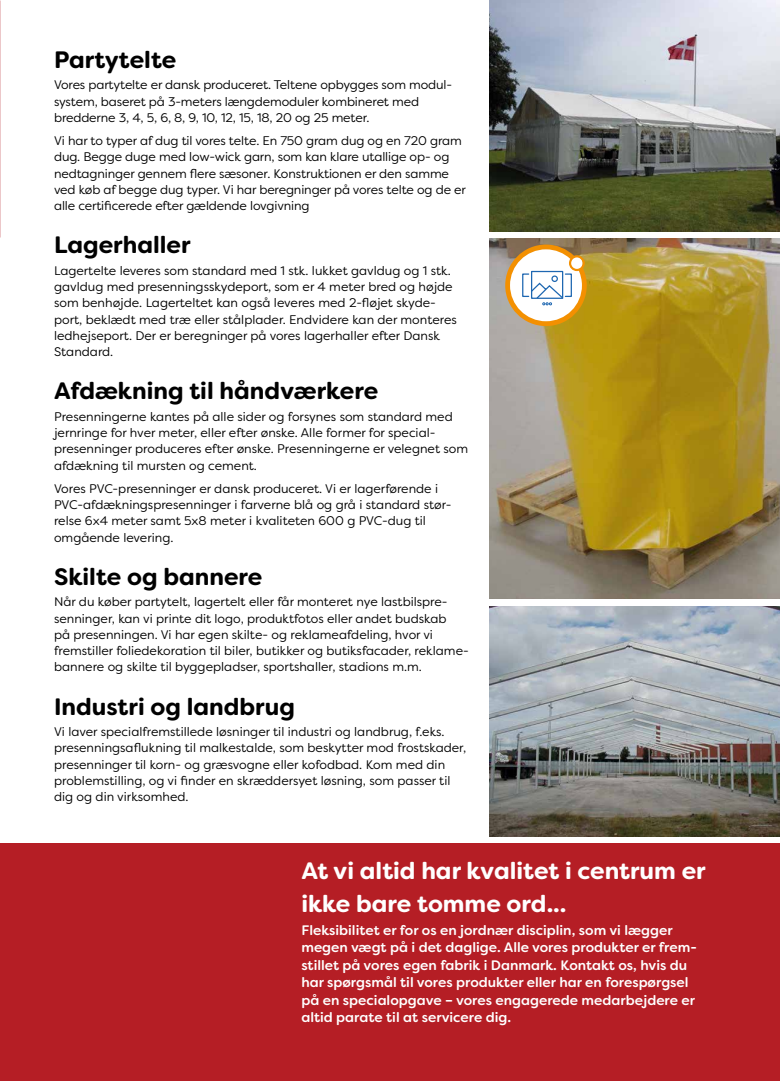
<style>
.page{position:relative;width:780px;height:1081px;background:#fff}
.page>*{position:absolute;margin:0;border:0;box-sizing:border-box;transform-origin:0 0}
.t1{font:700 23.75px "Filson Soft";color:#000}
.t2{font:700 23.75px/32.5px "Filson Soft";color:#fff}
.t3{font:500 13.75px/17.5px "Filson Soft";color:#fff}
.t4{font:12.5px/16.2px "Filson Soft";color:#000}
</style>
<div class="page">
<div style="left:0;top:843px;width:780px;height:238px;background:#b51e25"></div>
<img style="left:489px;top:0;width:291px;height:231px">
<img style="left:489px;top:238px;width:291px;height:361px">
<img style="left:489px;top:606px;width:291px;height:230px">
<svg style="left:505px;top:244px;width:81px;height:82px"></svg>
<h1 class="t1" style="left:54px;top:44px;width:124px">Partytelte</h1>
<p class="t4" style="left:54px;top:77px;width:399px">Vores partytelte er dansk produceret. Teltene opbygges som modul&shy;system, baseret på 3-meters længdemoduler kombineret med bredderne 3, 4, 5, 6, 8, 9, 10, 12, 15, 18, 20 og 25 meter.</p>
<p class="t4" style="left:54px;top:133px;width:413px">Vi har to typer af dug til vores telte. En 750 gram dug og en 720 gram dug. Begge duge med low-wick garn, som kan klare utallige op- og nedtagninger gennem flere sæsoner. Konstruktionen er den samme ved køb af begge dug typer. Vi har beregninger på vores telte og de er alle certificerede efter gældende lovgivning</p>
<h1 class="t1" style="left:54px;top:230px;width:138px">Lagerhaller</h1>
<p class="t4" style="left:54px;top:262px;width:404px">Lagertelte leveres som standard med 1 stk. lukket gavldug og 1 stk. gavldug med presenningsskydeport, som er 4 meter bred og højde som benhøjde. Lagerteltet kan også leveres med 2-fløjet skyde&shy;port, beklædt med træ eller stålplader. Endvidere kan der monteres ledhejseport. Der er beregninger på vores lagerhaller efter Dansk Standard.</p>
<h1 class="t1" style="left:54px;top:376px;width:325px">Afdækning til håndværkere</h1>
<p class="t4" style="left:54px;top:408px;width:415px">Presenningerne kantes på alle sider og forsynes som standard med jernringe for hver meter, eller efter ønske. Alle former for special&shy;presenninger produceres efter ønske. Presenningerne er velegnet som afdækning til mursten og cement.</p>
<p class="t4" style="left:54px;top:480px;width:399px">Vores PVC-presenninger er dansk produceret. Vi er lagerførende i PVC-afdækningspresenninger i farverne blå og grå i standard stør&shy;relse 6x4 meter samt 5x8 meter i kvaliteten 600 g PVC-dug til omgående levering.</p>
<h1 class="t1" style="left:54px;top:561px;width:210px">Skilte og bannere</h1>
<p class="t4" style="left:54px;top:594px;width:416px">Når du køber partytelt, lagertelt eller får monteret nye lastbilspre&shy;senninger, kan vi printe dit logo, produktfotos eller andet budskab<br>på presenningen. Vi har egen skilte- og reklameafdeling, hvor vi fremstiller foliedekoration til biler, butikker og butiksfacader, reklame&shy;bannere og skilte til byggepladser, sportshaller, stadions m.m.</p>
<h1 class="t1" style="left:54px;top:691px;width:242px">Industri og landbrug</h1>
<p class="t4" style="left:54px;top:723px;width:413px">Vi laver specialfremstillede løsninger til industri og landbrug, f.eks. presenningsaflukning til malkestalde, som beskytter mod frostskader, presenninger til korn- og græsvogne eller kofodbad. Kom med din problemstilling, og vi finder en skræddersyet løsning, som passer til dig og din virksomhed.</p>
<h1 class="t2" style="left:301px;top:855px;width:406px">At vi altid har kvalitet i centrum er ikke bare tomme ord...</h1>
<p class="t3" style="left:301px;top:921px;width:397px">Fleksibilitet er for os en jordnær disciplin, som vi lægger megen vægt på i det daglige. Alle vores produkter er frem&shy;stillet på vores egen fabrik i Danmark. Kontakt os, hvis du har spørgsmål til vores produkter eller har en forespørgsel på en specialopgave – vores engagerede medarbejdere er altid parate til at servicere dig.</p>
</div>
